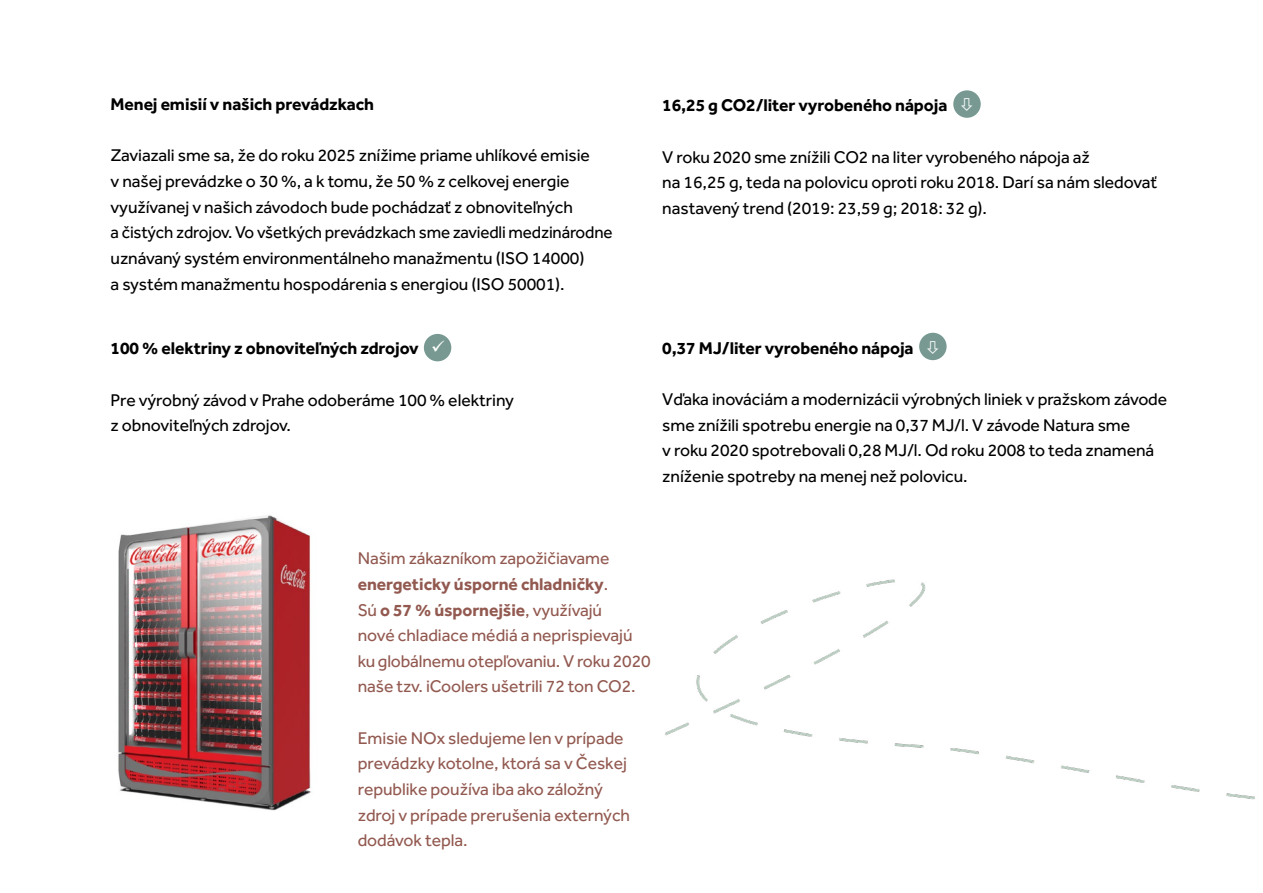
<style>
.page{position:relative;width:1263px;height:893px;background:#fff}
.page>*{position:absolute;margin:0;border:0;box-sizing:border-box;transform-origin:0 0}
.t1{font:17.55px/25.7px "Effra";letter-spacing:-.005em;color:#000}
.t2{font:17.55px/25.7px "Effra";letter-spacing:-.005em;color:#925950}
.t3{font:700 17.55px "Effra";letter-spacing:-.005em;color:#000}
.s1{color:#fff}
.s2{font-weight:700}
</style>
<div class="page">
<div style="left:953px;top:90px;width:28px;height:28px;background:#779991;border-radius:50%"></div>
<div style="left:424px;top:334px;width:27px;height:27px;background:#779991;border-radius:50%"></div>
<div style="left:919px;top:333px;width:27px;height:27px;background:#779991;border-radius:50%"></div>
<img style="left:118px;top:515px;width:193px;height:296px">
<img style="left:665px;top:579px;width:590px;height:221px">
<p class="t3" style="left:111px;top:93px;width:265px">Menej emisií v našich prevádzkach</p>
<p class="t1" style="left:111px;top:142px;width:503px">Zaviazali sme sa, že do roku 2025 znížime priame uhlíkové emisie<br>v našej prevádzke o 30 %, a k tomu, že 50 % z celkovej energie využívanej v našich závodoch bude pochádzať z obnoviteľných<br>a čistých zdrojov. Vo všetkých prevádzkach sme zaviedli medzinárodne uznávaný systém environmentálneho manažmentu (ISO 14000)<br>a systém manažmentu hospodárenia s energiou (ISO 50001).</p>
<p class="t3" style="left:111px;top:338px;width:336px">100 % elektriny z obnoviteľných zdrojov <span class="s1">✓</span></p>
<p class="t1" style="left:111px;top:387px;width:405px">Pre výrobný závod v Prahe odoberáme 100 % elektriny z obnoviteľných zdrojov.</p>
<p class="t3" style="left:662px;top:95px;width:287px">16,25 g CO2/liter vyrobeného nápoja</p>
<p class="t1" style="left:662px;top:144px;width:496px">V roku 2020 sme znížili CO2 na liter vyrobeného nápoja až<br>na 16,25 g, teda na polovicu oproti roku 2018. Darí sa nám sledovať nastavený trend (2019: 23,59 g; 2018: 32 g).</p>
<p class="t3" style="left:662px;top:337px;width:253px">0,37 MJ/liter vyrobeného nápoja</p>
<p class="t1" style="left:662px;top:386px;width:506px">Vďaka inováciám a modernizácii výrobných liniek v pražskom závode sme znížili spotrebu energie na 0,37 MJ/l. V závode Natura sme<br>v roku 2020 spotrebovali 0,28 MJ/l. Od roku 2008 to teda znamená zníženie spotreby na menej než polovicu.</p>
<p class="t2" style="left:358px;top:545px;width:294px">Našim zákazníkom zapožičiavame <span class="s2">energeticky úsporné chladničky</span>.<br>Sú <span class="s2">o 57 % úspornejšie</span>, využívajú<br>nové chladiace médiá a neprispievajú ku globálnemu otepľovaniu. V roku 2020 naše tzv. iCoolers ušetrili 72 ton CO2.</p>
<p class="t2" style="left:358px;top:725px;width:274px">Emisie NOx sledujeme len v prípade prevádzky kotolne, ktorá sa v Českej republike používa iba ako záložný zdroj v prípade prerušenia externých dodávok tepla.</p>
</div>
